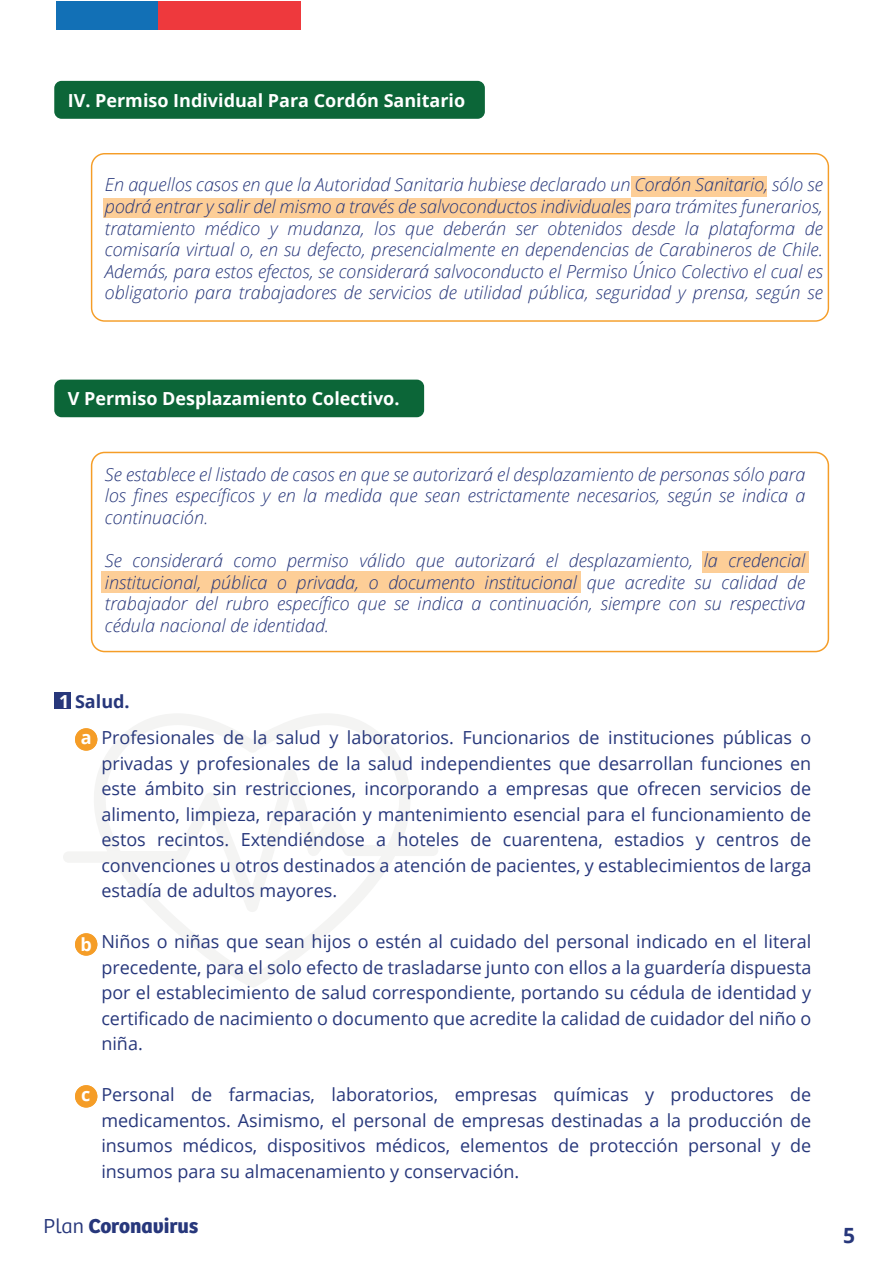
<style>
.page{position:relative;width:893px;height:1263px;background:#fff}
.page>*{position:absolute;margin:0;border:0;box-sizing:border-box;transform-origin:0 0}
.t1{font:700 21px "Bree";color:#27377b}
.t2{font:700 21px "Open Sans";color:#27377b}
.t3{font:18px/25.5px "Open Sans";color:#27377b;text-align:justify}
.t4{font:italic 300 18px/21.6px "Open Sans";color:#27377b;text-align:justify}
.t5{font:700 18px "Open Sans";color:#fff}
.t6{font:700 18px "Open Sans";color:#27377b}
.s1{color:#fff}
.s2{font-weight:300}
</style>
<div class="page">
<svg style="left:63px;top:714px;width:375px;height:273px"></svg>
<div style="left:54px;top:692px;width:17px;height:16px;background:#27377b"></div>
<div style="left:75px;top:728px;width:22px;height:23px;background:#f59d27;border-radius:50%"></div>
<div style="left:75px;top:933px;width:22px;height:23px;background:#f59d27;border-radius:50%"></div>
<div style="left:75px;top:1085px;width:22px;height:22px;background:#f59d27;border-radius:50%"></div>
<div style="left:631px;top:176px;width:136px;height:21px;background:#fdce97"></div>
<div style="left:103px;top:199px;width:528px;height:19px;background:#fdce97"></div>
<div style="left:54px;top:380px;width:370px;height:37px;background:#0c6638;border-radius:7px"></div>
<div style="left:703px;top:552px;width:106px;height:21px;background:#fdce97"></div>
<div style="left:102px;top:571px;width:479px;height:22px;background:#fdce97"></div>
<div style="left:91px;top:452px;width:738px;height:200px;border:2px solid #f59d27;border-radius:13px"></div>
<div style="left:54px;top:81px;width:431px;height:38px;background:#0c6638;border-radius:7px"></div>
<div style="left:91px;top:153px;width:738px;height:169px;border:1px solid #f59d27;border-radius:13px"></div>
<div style="left:154px;top:1px;width:147px;height:28px;background:#ee393d"></div>
<div style="left:56px;top:1px;width:101px;height:28px;background:#1270b6"></div>
<p class="t5" style="left:68px;top:87px;width:399px">IV. Permiso Individual Para Cordón Sanitario</p>
<p class="t4" style="left:105px;top:173px;width:719px">En aquellos casos en que la Autoridad Sanitaria hubiese declarado un Cordón Sanitario, sólo se podrá entrar y salir del mismo a través de salvoconductos individuales para trámites funerarios, tratamiento médico y mudanza, los que deberán ser obtenidos desde la plataforma de comisaría virtual o, en su defecto, presencialmente en dependencias de Carabineros de Chile.<br>Además, para estos efectos, se considerará salvoconducto el Permiso Único Colectivo el cual es obligatorio para trabajadores de servicios de utilidad pública, seguridad y prensa, según se</p>
<p class="t5" style="left:68px;top:386px;width:333px">V Permiso Desplazamiento Colectivo.</p>
<p class="t4" style="left:105px;top:463px;width:702px">Se establece el listado de casos en que se autorizará el desplazamiento de personas sólo para los fines específicos y en la medida que sean estrictamente necesarios, según se indica a continuación.</p>
<p class="t4" style="left:105px;top:549px;width:702px">Se considerará como permiso válido que autorizará el desplazamiento, la credencial institucional, pública o privada, o documento institucional que acredite su calidad de trabajador del rubro específico que se indica a continuación, siempre con su respectiva cédula nacional de identidad.</p>
<p class="t6" style="left:59px;top:689px;width:72px"><span class="s1">1</span> Salud.</p>
<p class="t5" style="left:81px;top:724px;width:12px">a</p>
<p class="t5" style="left:80px;top:929px;width:13px">b</p>
<p class="t5" style="left:80px;top:931px;width:13px">b</p>
<p class="t5" style="left:81px;top:1082px;width:11px">c</p>
<p class="t3" style="left:101px;top:724px;width:711px">Profesionales de la salud y laboratorios. Funcionarios de instituciones públicas o privadas y profesionales de la salud independientes que desarrollan funciones en este ámbito sin restricciones, incorporando a empresas que ofrecen servicios de alimento, limpieza, reparación y mantenimiento esencial para el funcionamiento de estos recintos. Extendiéndose a hoteles de cuarentena, estadios y centros de convenciones u otros destinados a atención de pacientes, y establecimientos de larga estadía de adultos mayores.</p>
<p class="t3" style="left:101px;top:928px;width:711px">Niños o niñas que sean hijos o estén al cuidado del personal indicado en el literal precedente, para el solo efecto de trasladarse junto con ellos a la guardería dispuesta por el establecimiento de salud correspondiente, portando su cédula de identidad y certificado de nacimiento o documento que acredite la calidad de cuidador del niño o niña.</p>
<p class="t3" style="left:101px;top:1081px;width:711px">Personal de farmacias, laboratorios, empresas químicas y productores de medicamentos. Asimismo, el personal de empresas destinadas a la producción de insumos médicos, dispositivos médicos, elementos de protección personal y de insumos para su almacenamiento y conservación.</p>
<p class="t1" style="left:44px;top:1213px;width:156px"><span class="s2">Plan</span> Coronavirus</p>
<p class="t2" style="left:843px;top:1220px;width:13px">5</p>
</div>
